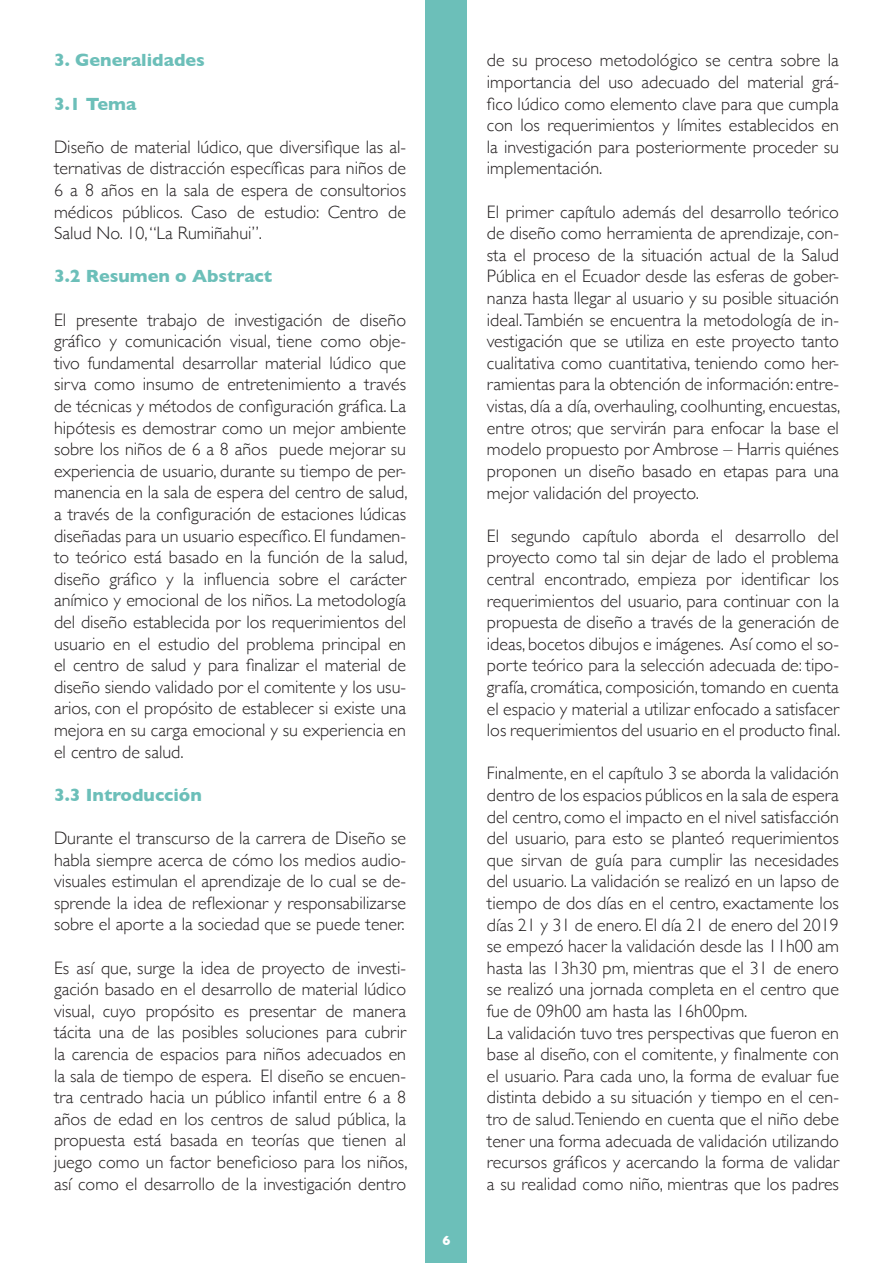
<style>
.page{position:relative;width:893px;height:1263px;background:#fff}
.page>*{position:absolute;margin:0;border:0;box-sizing:border-box;transform-origin:0 0}
.t1{font:300 18px/21.6px "Gill Sans";color:#231f20;text-align:justify}
.t2{font:700 18px "Gill Sans";color:#6cbfb9}
.t3{font:700 13.5px "Gill Sans";color:#fff}
</style>
<div class="page">
<div style="left:426px;top:1px;width:41px;height:1262px;background:#6cbfb9"></div>
<p class="t2" style="left:54px;top:46px;width:152px">3. Generalidades</p>
<p class="t2" style="left:54px;top:89px;width:84px">3.1 Tema</p>
<p class="t1" style="left:54px;top:135px;width:354px">Diseño de material lúdico, que diversifique las al&shy;ternativas de distracción específicas para niños de 6 a 8 años en la sala de espera de consultorios médicos públicos. Caso de estudio: Centro de Salud No. 10, “La Rumiñahui”.</p>
<p class="t2" style="left:54px;top:262px;width:220px">3.2 Resumen o Abstract</p>
<p class="t1" style="left:54px;top:308px;width:355px">El presente trabajo de investigación de diseño gráfico y comunicación visual, tiene como obje&shy;tivo fundamental desarrollar material lúdico que sirva como insumo de entretenimiento a través de técnicas y métodos de configuración gráfica. La hipótesis es demostrar como un mejor ambiente sobre los niños de 6 a 8 años puede mejorar su experiencia de usuario, durante su tiempo de per&shy;manencia en la sala de espera del centro de salud, a través de la configuración de estaciones lúdicas diseñadas para un usuario específico. El fundamen&shy;to teórico está basado en la función de la salud, diseño gráfico y la influencia sobre el carácter anímico y emocional de los niños. La metodología del diseño establecida por los requerimientos del usuario en el estudio del problema principal en el centro de salud y para finalizar el material de diseño siendo validado por el comitente y los usu&shy;arios, con el propósito de establecer si existe una mejora en su carga emocional y su experiencia en el centro de salud.</p>
<p class="t2" style="left:54px;top:780px;width:149px">3.3 Introducción</p>
<p class="t1" style="left:54px;top:826px;width:354px">Durante el transcurso de la carrera de Diseño se habla siempre acerca de cómo los medios audio&shy;visuales estimulan el aprendizaje de lo cual se de&shy;sprende la idea de reflexionar y responsabilizarse sobre el aporte a la sociedad que se puede tener.</p>
<p class="t1" style="left:54px;top:956px;width:355px">Es así que, surge la idea de proyecto de investi&shy;gación basado en el desarrollo de material lúdico visual, cuyo propósito es presentar de manera tácita una de las posibles soluciones para cubrir la carencia de espacios para niños adecuados en la sala de tiempo de espera. El diseño se encuen&shy;tra centrado hacia un público infantil entre 6 a 8 años de edad en los centros de salud pública, la propuesta está basada en teorías que tienen al juego como un factor beneficioso para los niños, así como el desarrollo de la investigación dentro</p>
<p class="t3" style="left:442px;top:1230px;width:10px">6</p>
<p class="t1" style="left:487px;top:49px;width:354px">de su proceso metodológico se centra sobre la importancia del uso adecuado del material grá&shy;fico lúdico como elemento clave para que cumpla con los requerimientos y límites establecidos en la investigación para posteriormente proceder su implementación.</p>
<p class="t1" style="left:487px;top:200px;width:355px">El primer capítulo además del desarrollo teórico de diseño como herramienta de aprendizaje, con&shy;sta el proceso de la situación actual de la Salud Pública en el Ecuador desde las esferas de gober&shy;nanza hasta llegar al usuario y su posible situación ideal. También se encuentra la metodología de in&shy;vestigación que se utiliza en este proyecto tanto cualitativa como cuantitativa, teniendo como her&shy;ramientas para la obtención de información: entre&shy;vistas, día a día, overhauling, coolhunting, encuestas, entre otros; que servirán para enfocar la base el modelo propuesto por Ambrose – Harris quiénes proponen un diseño basado en etapas para una mejor validación del proyecto.</p>
<p class="t1" style="left:487px;top:524px;width:355px">El segundo capítulo aborda el desarrollo del proyecto como tal sin dejar de lado el problema central encontrado, empieza por identificar los requerimientos del usuario, para continuar con la propuesta de diseño a través de la generación de ideas, bocetos dibujos e imágenes. Así como el so&shy;porte teórico para la selección adecuada de: tipo&shy;grafía, cromática, composición, tomando en cuenta el espacio y material a utilizar enfocado a satisfacer los requerimientos del usuario en el producto final.</p>
<p class="t1" style="left:487px;top:762px;width:354px;text-align:left">Finalmente, en el capítulo 3 se aborda la validación dentro de los espacios públicos en la sala de espera del centro, como el impacto en el nivel satisfacción del usuario, para esto se planteó requerimientos que sirvan de guía para cumplir las necesidades del usuario. La validación se realizó en un lapso de tiempo de dos días en el centro, exactamente los días 21 y 31 de enero. El día 21 de enero del 2019 se empezó hacer la validación desde las 11h00 am hasta las 13h30 pm, mientras que el 31 de enero se realizó una jornada completa en el centro que fue de 09h00 am hasta las 16h00pm.<br>La validación tuvo tres perspectivas que fueron en base al diseño, con el comitente, y finalmente con el usuario. Para cada uno, la forma de evaluar fue distinta debido a su situación y tiempo en el cen&shy;tro de salud.Teniendo en cuenta que el niño debe tener una forma adecuada de validación utilizando recursos gráficos y acercando la forma de validar a su realidad como niño, mientras que los padres</p>
</div>
